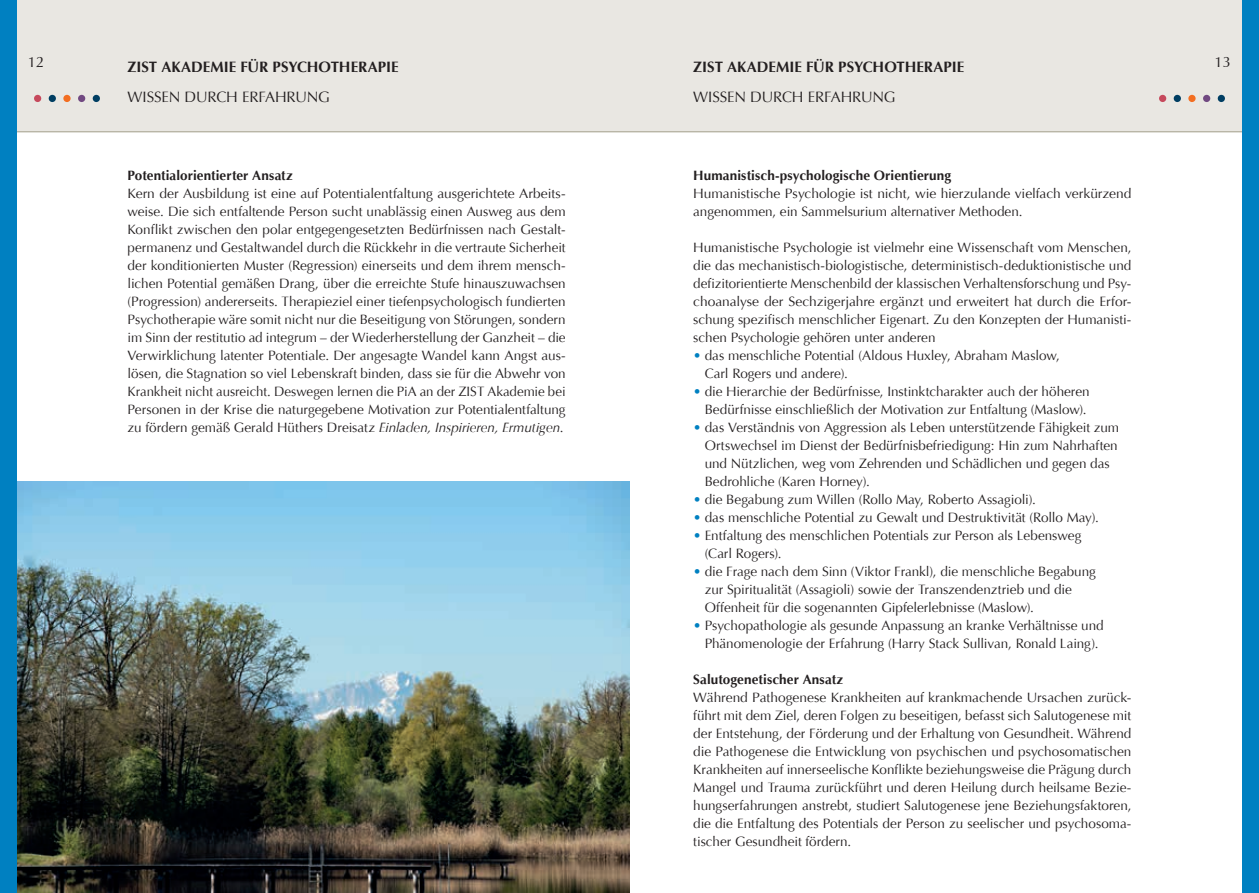
<style>
.page{position:relative;width:1259px;height:893px;background:#fff}
.page>*{position:absolute;margin:0;border:0;box-sizing:border-box;transform-origin:0 0}
.t1{font:700 15px "Optima LT Pro";color:#231f20}
.t2{font:15px "Optima LT Pro";letter-spacing:-.01em;color:#231f20}
.t3{font:13.5px/18px "Optima LT Pro";letter-spacing:-.005em;color:#231f20}
.t4{font:700 13.5px "Optima LT Pro";letter-spacing:.01em;color:#231f20}
.s1{font-style:italic}
.s2{color:#0080c1}
</style>
<div class="page">
<div style="left:0;top:0;width:1259px;height:132px;background:#e9e7e2"></div>
<hr style="left:17px;top:131px;width:1235px;height:1px;background:#a3a08c">
<div style="left:0;top:0;width:17px;height:893px;background:#0080c1"></div>
<div style="left:1242px;top:0;width:17px;height:893px;background:#0080c1"></div>
<div style="left:34px;top:95px;width:7px;height:7px;background:#c6495c;border-radius:50%"></div>
<div style="left:49px;top:95px;width:7px;height:7px;background:#003e62;border-radius:50%"></div>
<div style="left:63px;top:95px;width:8px;height:7px;background:#f36e21;border-radius:50%"></div>
<div style="left:78px;top:95px;width:7px;height:7px;background:#714981;border-radius:50%"></div>
<div style="left:93px;top:95px;width:7px;height:7px;background:#003e62;border-radius:50%"></div>
<div style="left:1159px;top:95px;width:7px;height:7px;background:#c6495c;border-radius:50%"></div>
<div style="left:1173px;top:95px;width:8px;height:7px;background:#003e62;border-radius:50%"></div>
<div style="left:1188px;top:95px;width:7px;height:7px;background:#f36e21;border-radius:50%"></div>
<div style="left:1203px;top:95px;width:7px;height:7px;background:#714981;border-radius:50%"></div>
<div style="left:1217px;top:95px;width:8px;height:7px;background:#003e62;border-radius:50%"></div>
<img style="left:17px;top:482px;width:612px;height:411px">
<p class="t2" style="left:28px;top:53px;width:18px">12</p>
<p class="t2" style="left:1214px;top:53px;width:18px">13</p>
<p class="t1" style="left:128px;top:57px;width:272px">ZIST AKADEMIE FÜR PSYCHOTHERAPIE</p>
<p class="t1" style="left:693px;top:57px;width:272px">ZIST AKADEMIE FÜR PSYCHOTHERAPIE</p>
<p class="t2" style="left:128px;top:88px;width:204px">WISSEN DURCH ERFAHRUNG</p>
<p class="t2" style="left:693px;top:88px;width:204px">WISSEN DURCH ERFAHRUNG</p>
<p class="t4" style="left:128px;top:167px;width:167px">Potentialorientierter Ansatz</p>
<p class="t3" style="left:128px;top:185px;width:439px;text-align:justify">Kern der Ausbildung ist eine auf Potentialentfaltung ausgerichtete Arbeits&shy;weise. Die sich entfaltende Person sucht unablässig einen Ausweg aus dem Konflikt zwischen den polar entgegengesetzten Bedürfnissen nach Gestalt&shy;permanenz und Gestaltwandel durch die Rückkehr in die vertraute Sicherheit der konditionierten Muster (Regression) einerseits und dem ihrem mensch&shy;lichen Potential gemäßen Drang, über die erreichte Stufe hinauszuwachsen (Progression) andererseits. Therapieziel einer tiefenpsychologisch fundierten Psychotherapie wäre somit nicht nur die Beseitigung von Störungen, sondern im Sinn der restitutio ad integrum – der Wiederherstellung der Ganzheit – die Verwirklichung latenter Potentiale. Der angesagte Wandel kann Angst aus&shy;lösen, die Stagnation so viel Lebenskraft binden, dass sie für die Abwehr von Krankheit nicht ausreicht. Deswegen lernen die PiA an der ZIST Akademie bei Personen in der Krise die naturgegebene Motivation zur Potentialentfaltung zu fördern gemäß Gerald Hüthers Dreisatz <span class="s1">Einladen, Inspirieren, Ermutigen</span>.</p>
<p class="t4" style="left:693px;top:167px;width:259px">Humanistisch-psychologische Orientierung</p>
<p class="t3" style="left:693px;top:185px;width:439px">Humanistische Psychologie ist nicht, wie hierzulande vielfach verkürzend angenommen, ein Sammelsurium alternativer Methoden.</p>
<p class="t3" style="left:693px;top:239px;width:439px;text-align:justify">Humanistische Psychologie ist vielmehr eine Wissenschaft vom Menschen, die das mechanistisch-biologistische, deterministisch-deduktionistische und defizitorientierte Menschenbild der klassischen Verhaltensforschung und Psy&shy;choanalyse der Sechzigerjahre ergänzt und erweitert hat durch die Erfor&shy;schung spezifisch menschlicher Eigenart. Zu den Konzepten der Humanisti&shy;schen Psychologie gehören unter anderen</p>
<p class="t3" style="left:704px;top:347px;width:356px;text-indent:-11px"><span class="s2">•</span> das menschliche Potential (Aldous Huxley, Abraham Maslow,<br>Carl Rogers und andere).</p>
<p class="t3" style="left:693px;top:382px;width:398px;text-align:right"><span class="s2">•</span> die Hierarchie der Bedürfnisse, Instinktcharakter auch der höheren<br>Bedürfnisse einschließlich der Motivation zur Entfaltung (Maslow).</p>
<p class="t3" style="left:704px;top:418px;width:416px;text-indent:-11px"><span class="s2">•</span> das Verständnis von Aggression als Leben unterstützende Fähigkeit zum Ortswechsel im Dienst der Bedürfnisbefriedigung: Hin zum Nahrhaften und Nützlichen, weg vom Zehrenden und Schädlichen und gegen das Bedrohliche (Karen Horney).</p>
<p class="t3" style="left:693px;top:490px;width:344px"><span class="s2">•</span> die Begabung zum Willen (Rollo May, Roberto Assagioli).</p>
<p class="t3" style="left:693px;top:508px;width:407px"><span class="s2">•</span> das menschliche Potential zu Gewalt und Destruktivität (Rollo May).</p>
<p class="t3" style="left:704px;top:526px;width:378px;text-indent:-11px"><span class="s2">•</span> Entfaltung des menschlichen Potentials zur Person als Lebensweg (Carl Rogers).</p>
<p class="t3" style="left:704px;top:562px;width:393px;text-indent:-11px"><span class="s2">•</span> die Frage nach dem Sinn (Viktor Frankl), die menschliche Begabung zur Spiritualität (Assagioli) sowie der Transzendenztrieb und die<br>Offenheit für die sogenannten Gipfelerlebnisse (Maslow).</p>
<p class="t3" style="left:693px;top:616px;width:412px;text-align:center"><span class="s2">•</span> Psychopathologie als gesunde Anpassung an kranke Verhältnisse und<br>Phänomenologie der Erfahrung (Harry Stack Sullivan, Ronald Laing).</p>
<p class="t4" style="left:693px;top:671px;width:152px">Salutogenetischer Ansatz</p>
<p class="t3" style="left:693px;top:689px;width:439px;text-align:justify">Während Pathogenese Krankheiten auf krankmachende Ursachen zurück&shy;führt mit dem Ziel, deren Folgen zu beseitigen, befasst sich Salutogenese mit der Entstehung, der Förderung und der Erhaltung von Gesundheit. Während die Pathogenese die Entwicklung von psychischen und psychosomatischen Krankheiten auf innerseelische Konflikte beziehungsweise die Prägung durch Mangel und Trauma zurückführt und deren Heilung durch heilsame Bezie&shy;hungserfahrungen anstrebt, studiert Salutogenese jene Beziehungsfaktoren, die die Entfaltung des Potentials der Person zu seelischer und psychosoma&shy;tischer Gesundheit fördern.</p>
</div>
